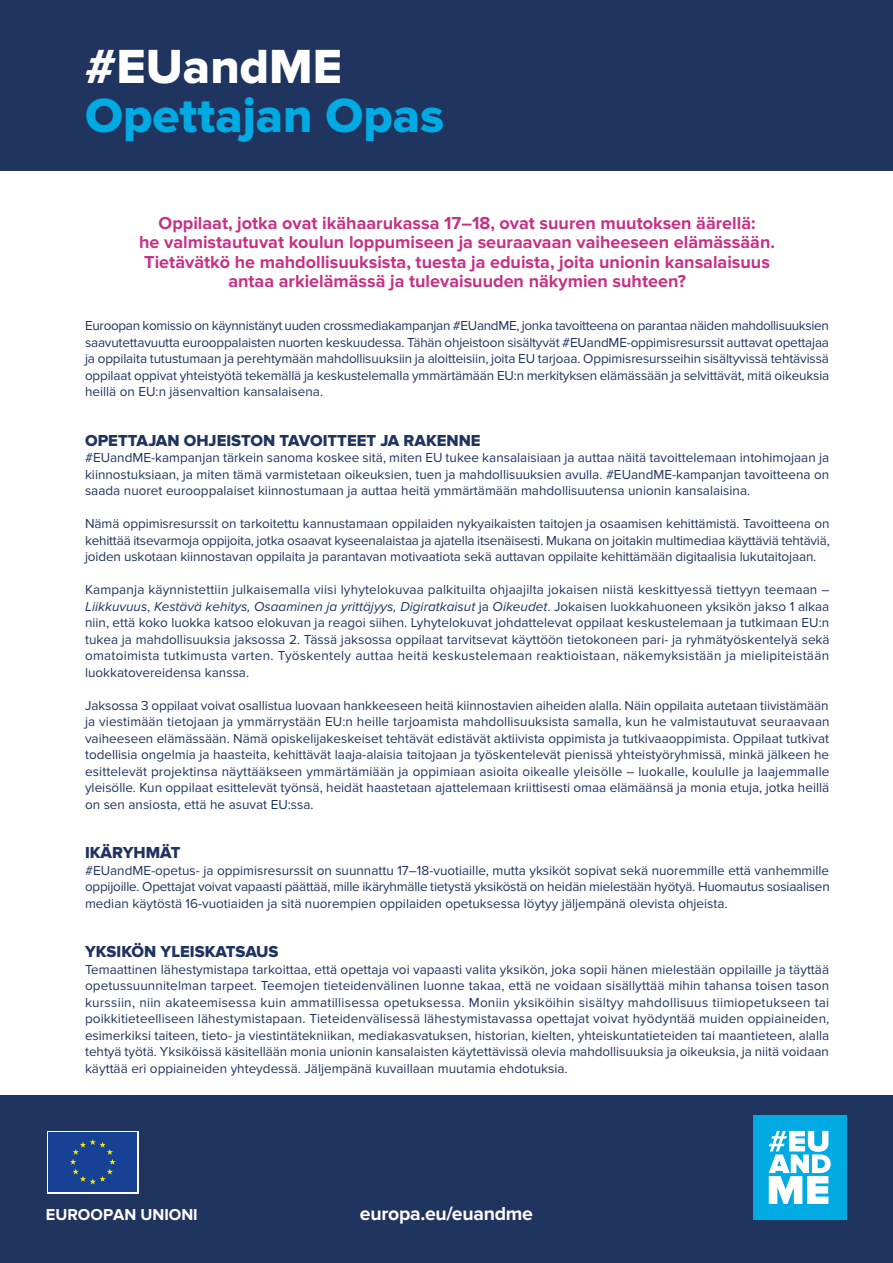
<style>
.page{position:relative;width:893px;height:1263px;background:#fff}
.page>*{position:absolute;margin:0;border:0;box-sizing:border-box;transform-origin:0 0}
.Title_guide{font:49.65px "Proxima Nova Extrabld";color:#00abe4}
.t1{font:49.65px "Proxima Nova Extrabld";color:#fff}
.t2{font:700 19.5px "Proxima Nova";letter-spacing:-.015em;color:#fff}
.TITLE_INTRO{font:700 18px/19.5px "Proxima Nova";color:#c63185;text-align:center}
.Intertitres{font:16.5px "Proxima Nova Extrabld";color:#1f345e}
.t3{font:700 16.35px "Proxima Nova";color:#fff}
.Body{font:13.5px/16.5px "Proxima Nova";color:#1f345e;text-align:justify}
.s1{font-style:italic}
</style>
<div class="page">
<div style="left:0;top:1095px;width:893px;height:168px;background:#1f345e"></div>
<div style="left:0;top:0;width:893px;height:171px;background:#1f345e"></div>
<div style="left:753px;top:1115px;width:93px;height:104px;background:#00abe4"></div>
<svg style="left:769px;top:1131px;width:62px;height:73px"></svg>
<svg style="left:47px;top:1131px;width:92px;height:62px"></svg>
<div style="left:48px;top:1132px;width:89px;height:59px;background:#164194"></div>
<svg style="left:70px;top:1139px;width:46px;height:45px"></svg>
<p class="t1" style="left:85px;top:37px;width:258px">#EUandME</p>
<p class="Title_guide" style="left:85px;top:87px;width:361px">Opettajan Opas</p>
<p class="TITLE_INTRO" style="left:139px;top:213px;width:637px">Oppilaat, jotka ovat ikähaarukassa 17–18, ovat suuren muutoksen äärellä:<br>he valmistautuvat koulun loppumiseen ja seuraavaan vaiheeseen elämässään.<br>Tietävätkö he mahdollisuuksista, tuesta ja eduista, joita unionin kansalaisuus antaa arkielämässä ja tulevaisuuden näkymien suhteen?</p>
<p class="Body" style="left:85px;top:317px;width:746px">Euroopan komissio on käynnistänyt uuden crossmediakampanjan #EUandME, jonka tavoitteena on parantaa näiden mahdollisuuksien saavutettavuutta eurooppalaisten nuorten keskuudessa. Tähän ohjeistoon sisältyvät #EUandME-oppimisresurssit auttavat opettajaa ja oppilaita tutustumaan ja perehtymään mahdollisuuksiin ja aloitteisiin, joita EU tarjoaa. Oppimisresursseihin sisältyvissä tehtävissä oppilaat oppivat yhteistyötä tekemällä ja keskustelemalla ymmärtämään EU:n merkityksen elämässään ja selvittävät, mitä oikeuksia heillä on EU:n jäsenvaltion kansalaisena.</p>
<p class="Intertitres" style="left:85px;top:431px;width:397px">OPETTAJAN OHJEISTON TAVOITTEET JA RAKENNE</p>
<p class="Body" style="left:85px;top:449px;width:746px">#EUandME-kampanjan tärkein sanoma koskee sitä, miten EU tukee kansalaisiaan ja auttaa näitä tavoittelemaan intohimojaan ja kiinnostuksiaan, ja miten tämä varmistetaan oikeuksien, tuen ja mahdollisuuksien avulla. #EUandME-kampanjan tavoitteena on saada nuoret eurooppalaiset kiinnostumaan ja auttaa heitä ymmärtämään mahdollisuutensa unionin kansalaisina.</p>
<p class="Body" style="left:85px;top:515px;width:746px">Nämä oppimisresurssit on tarkoitettu kannustamaan oppilaiden nykyaikaisten taitojen ja osaamisen kehittämistä. Tavoitteena on kehittää itsevarmoja oppijoita, jotka osaavat kyseenalaistaa ja ajatella itsenäisesti. Mukana on joitakin multimediaa käyttäviä tehtäviä, joiden uskotaan kiinnostavan oppilaita ja parantavan motivaatiota sekä auttavan oppilaite kehittämään digitaalisia lukutaitojaan.</p>
<p class="Body" style="left:85px;top:581px;width:746px">Kampanja käynnistettiin julkaisemalla viisi lyhytelokuvaa palkituilta ohjaajilta jokaisen niistä keskittyessä tiettyyn teemaan – <span class="s1">Liikkuvuus</span>, <span class="s1">Kestävä kehitys, Osaaminen ja yrittäjyys, Digiratkaisut</span> ja <span class="s1">Oikeudet</span>. Jokaisen luokkahuoneen yksikön jakso 1 alkaa niin, että koko luokka katsoo elokuvan ja reagoi siihen. Lyhytelokuvat johdattelevat oppilaat keskustelemaan ja tutkimaan EU:n tukea ja mahdollisuuksia jaksossa 2. Tässä jaksossa oppilaat tarvitsevat käyttöön tietokoneen pari- ja ryhmätyöskentelyä sekä omatoimista tutkimusta varten. Työskentely auttaa heitä keskustelemaan reaktioistaan, näkemyksistään ja mielipiteistään luokkatovereidensa kanssa.</p>
<p class="Body" style="left:85px;top:697px;width:746px">Jaksossa 3 oppilaat voivat osallistua luovaan hankkeeseen heitä kiinnostavien aiheiden alalla. Näin oppilaita autetaan tiivistämään ja viestimään tietojaan ja ymmärrystään EU:n heille tarjoamista mahdollisuuksista samalla, kun he valmistautuvat seuraavaan vaiheeseen elämässään. Nämä opiskelijakeskeiset tehtävät edistävät aktiivista oppimista ja tutkivaaoppimista. Oppilaat tutkivat todellisia ongelmia ja haasteita, kehittävät laaja-alaisia taitojaan ja työskentelevät pienissä yhteistyöryhmissä, minkä jälkeen he esittelevät projektinsa näyttääkseen ymmärtämiään ja oppimiaan asioita oikealle yleisölle – luokalle, koululle ja laajemmalle yleisölle. Kun oppilaat esittelevät työnsä, heidät haastetaan ajattelemaan kriittisesti omaa elämäänsä ja monia etuja, jotka heillä on sen ansiosta, että he asuvat EU:ssa.</p>
<p class="Intertitres" style="left:85px;top:843px;width:97px">IKÄRYHMÄT</p>
<p class="Body" style="left:85px;top:862px;width:746px">#EUandME-opetus- ja oppimisresurssit on suunnattu 17–18-vuotiaille, mutta yksiköt sopivat sekä nuoremmille että vanhemmille oppijoille. Opettajat voivat vapaasti päättää, mille ikäryhmälle tietystä yksiköstä on heidän mielestään hyötyä. Huomautus sosiaalisen median käytöstä 16-vuotiaiden ja sitä nuorempien oppilaiden opetuksessa löytyy jäljempänä olevista ohjeista.</p>
<p class="Intertitres" style="left:85px;top:942px;width:195px">YKSIKÖN YLEISKATSAUS</p>
<p class="Body" style="left:85px;top:961px;width:746px">Temaattinen lähestymistapa tarkoittaa, että opettaja voi vapaasti valita yksikön, joka sopii hänen mielestään oppilaille ja täyttää opetussuunnitelman tarpeet. Teemojen tieteidenvälinen luonne takaa, että ne voidaan sisällyttää mihin tahansa toisen tason kurssiin, niin akateemisessa kuin ammatillisessa opetuksessa. Moniin yksiköihin sisältyy mahdollisuus tiimiopetukseen tai poikkitieteelliseen lähestymistapaan. Tieteidenvälisessä lähestymistavassa opettajat voivat hyödyntää muiden oppiaineiden, esimerkiksi taiteen, tieto- ja viestintätekniikan, mediakasvatuksen, historian, kielten, yhteiskuntatieteiden tai maantieteen, alalla tehtyä työtä. Yksiköissä käsitellään monia unionin kansalaisten käytettävissä olevia mahdollisuuksia ja oikeuksia, ja niitä voidaan käyttää eri oppiaineiden yhteydessä. Jäljempänä kuvaillaan muutamia ehdotuksia.</p>
<p class="t3" style="left:46px;top:1205px;width:153px">EUROOPAN UNIONI</p>
<p class="t2" style="left:360px;top:1202px;width:175px">europa.eu/euandme</p>
</div>
